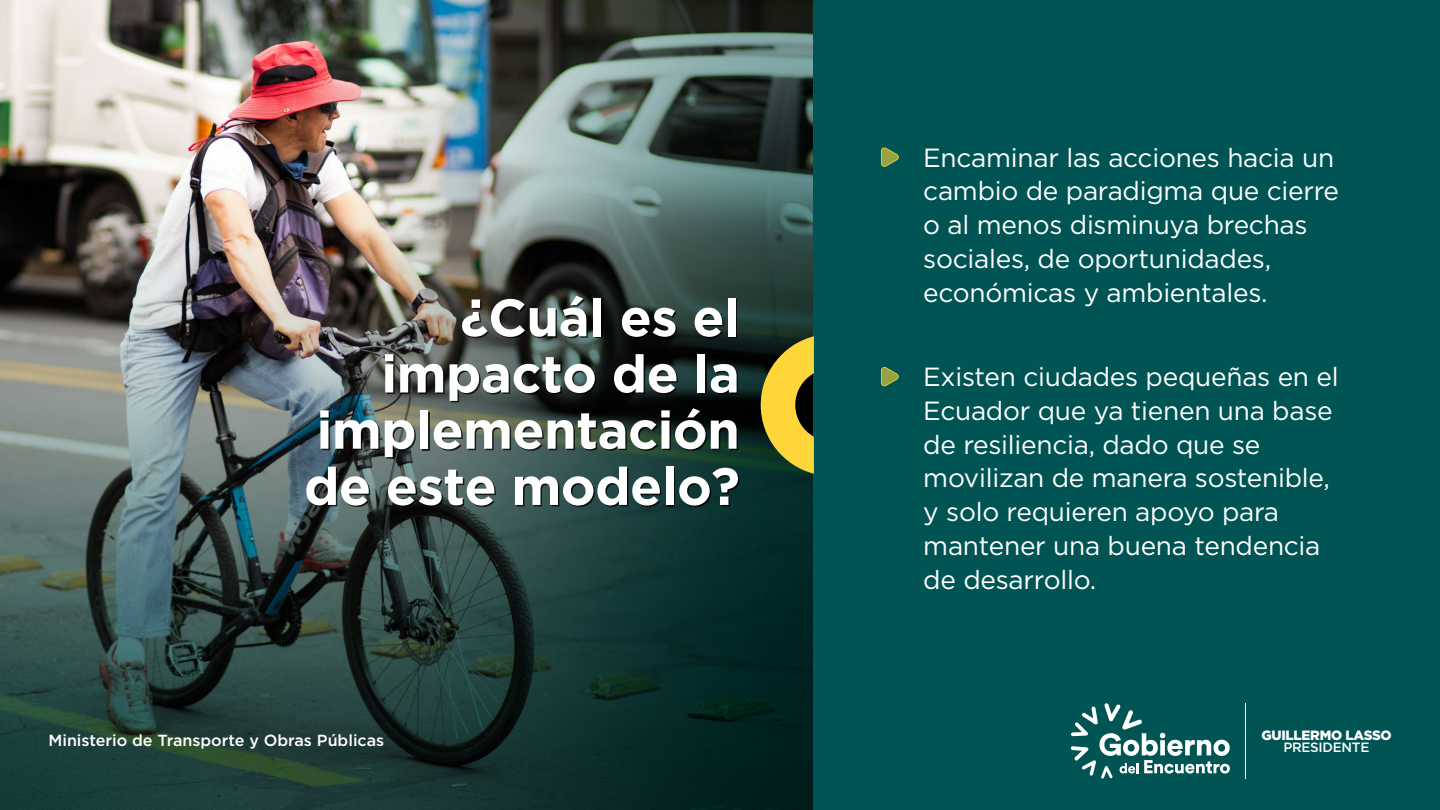
<style>
.page{position:relative;width:1440px;height:810px;background:#fff}
.page>*{position:absolute;margin:0;border:0;box-sizing:border-box;transform-origin:0 0}
.t1{font:700 52.5px/56.2px "Gotham";letter-spacing:-.01em;color:#fff;text-align:right}
.t2{font:26.25px/33.8px "Gotham";letter-spacing:-.01em;color:#fff}
.t3{font:500 16.12px "Gotham";color:#fff}
.t4{font:900 13.42px "Gotham";letter-spacing:-.02em;color:#fff}
.t5{font:500 13.42px "Gotham";letter-spacing:-.02em;color:#fff}
</style>
<div class="page">
<img style="left:0;top:0;width:814px;height:810px">
<div style="left:814px;top:0;width:626px;height:810px;background:#005454"></div>
<svg style="left:1071px;top:703px;width:159px;height:76px"></svg>
<hr style="left:1245px;top:703px;width:1px;height:76px;background:#fff">
<svg style="left:881px;top:147px;width:18px;height:20px"></svg>
<svg style="left:881px;top:367px;width:18px;height:19px"></svg>
<svg style="left:761px;top:336px;width:53px;height:138px;background:#a1902b"></svg>
<h1 class="t1" style="left:304px;top:288px;width:437px">¿Cuál es el impacto de la implementación de este modelo?</h1>
<p class="t2" style="left:923px;top:140px;width:417px">Encaminar las acciones hacia un cambio de paradigma que cierre o al menos disminuya brechas sociales, de oportunidades, económicas y ambientales.</p>
<p class="t2" style="left:923px;top:359px;width:417px">Existen ciudades pequeñas en el<br>Ecuador que ya tienen una base de resiliencia, dado que se movilizan de manera sostenible, y solo requieren apoyo para mantener una buena tendencia de desarrollo.</p>
<p class="t4" style="left:1261px;top:728px;width:132px">GUILLERMO LASSO</p>
<p class="t3" style="left:48px;top:729px;width:337px">Ministerio de Transporte y Obras Públicas</p>
<p class="t5" style="left:1283px;top:739px;width:88px">PRESIDENTE</p>
</div>
